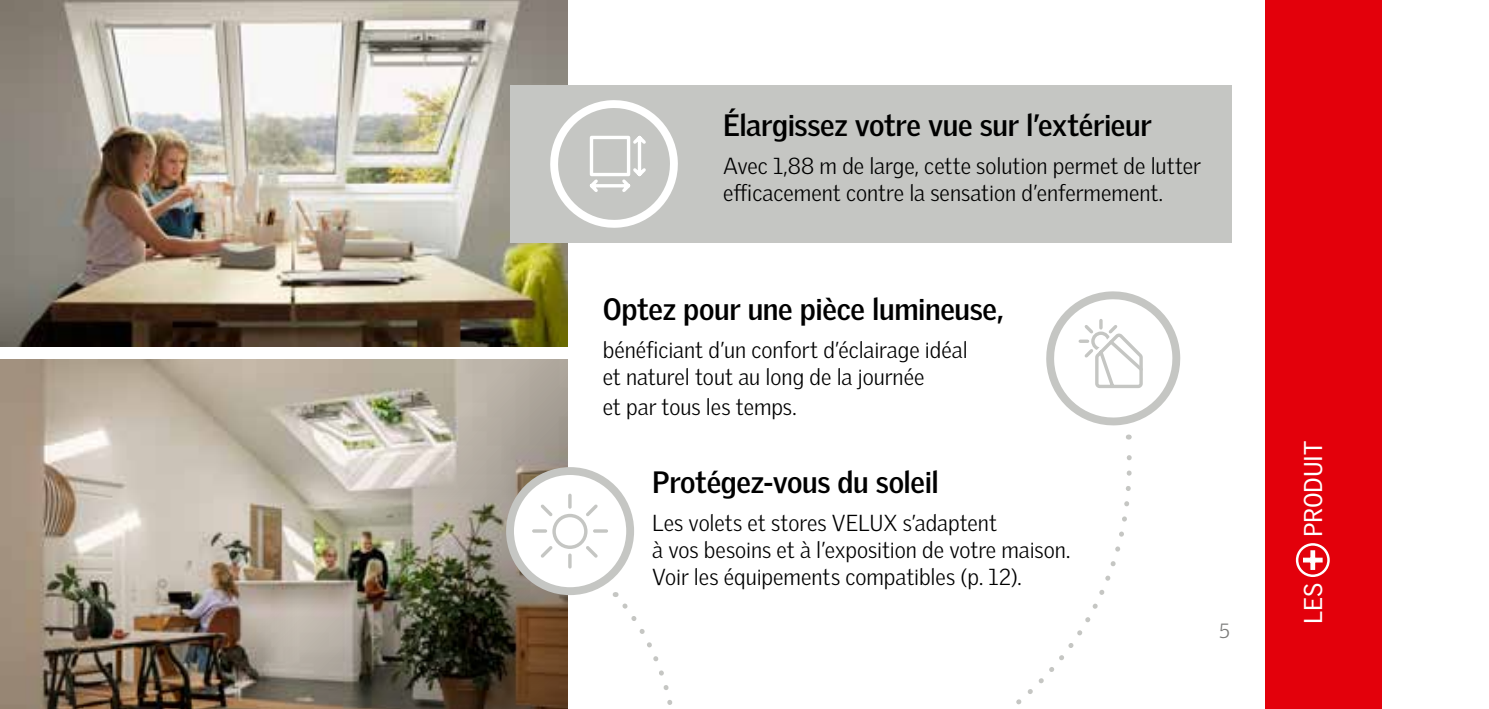
<style>
.page{position:relative;width:1489px;height:709px;background:#fff}
.page>*{position:absolute;margin:0;border:0;box-sizing:border-box;transform-origin:0 0}
.t1{font:700 30px "Velux Gothic";letter-spacing:-.015em;color:#000}
.t2{font:25px "Velux Gothic";letter-spacing:-.005em;color:#fff}
.t3{font:300 22.5px/27px "Velux Gothic";color:#000}
.t4{font:300 20px "Velux Gothic";color:#7a7a79}
</style>
<div class="page">
<img style="left:0;top:0;width:567px;height:347px">
<div style="left:510px;top:85px;width:721px;height:158px;background:#c5c6c3"></div>
<svg style="left:550px;top:100px;width:128px;height:128px"></svg>
<img style="left:0;top:359px;width:567px;height:350px">
<div style="left:510px;top:471px;width:120px;height:120px;background:#fff;border-radius:50%"></div>
<div style="left:506px;top:467px;width:128px;height:128px;border:8px solid #c5c6c3;border-radius:50%"></div>
<hr style="left:532px;top:529px;width:15px;height:3px;background:#c5c6c3;border-radius:2px">
<hr style="left:568px;top:493px;width:3px;height:15px;background:#c5c6c3;border-radius:2px">
<hr style="left:568px;top:553px;width:3px;height:15px;background:#c5c6c3;border-radius:2px">
<hr style="left:593px;top:529px;width:15px;height:3px;background:#c5c6c3;border-radius:2px">
<svg style="left:540px;top:504px;width:57px;height:53px"></svg>
<svg style="left:1016px;top:439px;width:116px;height:266px"></svg>
<svg style="left:1046px;top:291px;width:135px;height:148px"></svg>
<svg style="left:615px;top:592px;width:58px;height:113px"></svg>
<div style="left:1265px;top:0;width:117px;height:709px;background:#e3000b"></div>
<svg style="left:1296px;top:544px;width:32px;height:32px"></svg>
<div style="left:1295px;top:543px;width:34px;height:34px;border:2px solid #fff;border-radius:50%"></div>
<svg style="left:1302px;top:549px;width:21px;height:21px"></svg>
<h1 class="t1" style="left:723px;top:107px;width:430px">Élargissez votre vue sur l’extérieur</h1>
<p class="t3" style="left:723px;top:152px;width:479px">Avec 1,88 m de large, cette solution permet de lutter efficacement contre la sensation d’enfermement.</p>
<h1 class="t1" style="left:602px;top:291px;width:402px">Optez pour une pièce lumineuse,</h1>
<p class="t3" style="left:602px;top:336px;width:366px">bénéficiant d’un confort d’éclairage idéal et naturel tout au long de la journée</p>
<p class="t3" style="left:602px;top:393px;width:195px">et par tous les temps.</p>
<h1 class="t1" style="left:652px;top:464px;width:288px">Protégez-vous du soleil</h1>
<p class="t3" style="left:652px;top:509px;width:419px">Les volets et stores VELUX s’adaptent<br>à vos besoins et à l’exposition de votre maison.<br>Voir les équipements compatibles (p. 12).</p>
<p class="t4" style="left:1218px;top:619px;width:12px">5</p>
<p class="t2" style="left:1298px;top:537px;width:98px;rotate:-90deg">PRODUIT</p>
<p class="t2" style="left:1298px;top:624px;width:43px;rotate:-90deg">LES</p>
</div>
